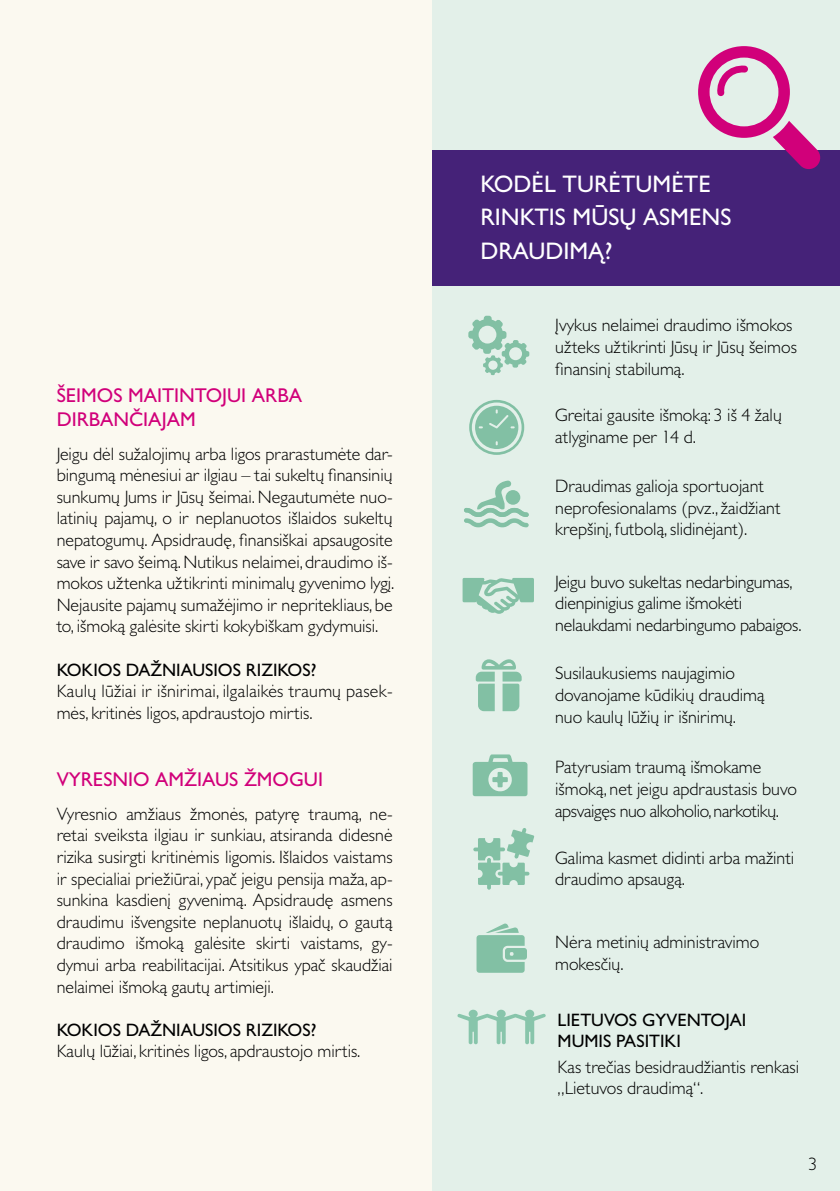
<style>
.page{position:relative;width:840px;height:1191px;background:#fff}
.page>*{position:absolute;margin:0;border:0;box-sizing:border-box;transform-origin:0 0}
.t1{font:500 24px/33.6px "Gill Sans LD";color:#fff}
.t2{font:500 20px/24px "Gill Sans LD";color:#d1007a}
.t3{font:300 18px/21.6px "Gill Sans LD";color:#000}
.t4{font:500 18px "Gill Sans LD";color:#000}
</style>
<div class="page">
<div style="left:0;top:0;width:839px;height:1191px;background:#fbf9f0"></div>
<div style="left:432px;top:0;width:407px;height:1191px;background:#e3f0e9"></div>
<div style="left:432px;top:150px;width:407px;height:136px;background:#452278"></div>
<svg style="left:698px;top:46px;width:122px;height:123px"></svg>
<svg style="left:468px;top:316px;width:61px;height:59px"></svg>
<svg style="left:469px;top:400px;width:55px;height:55px"></svg>
<svg style="left:462px;top:578px;width:71px;height:36px"></svg>
<svg style="left:457px;top:1009px;width:88px;height:35px"></svg>
<svg style="left:475px;top:659px;width:46px;height:52px"></svg>
<svg style="left:472px;top:754px;width:55px;height:42px"></svg>
<svg style="left:473px;top:828px;width:61px;height:61px"></svg>
<svg style="left:476px;top:923px;width:50px;height:49px"></svg>
<svg style="left:464px;top:480px;width:64px;height:47px"></svg>
<p class="t2" style="left:57px;top:383px;width:247px">ŠEIMOS MAITINTOJUI ARBA<br>DIRBANČIAJAM</p>
<p class="t3" style="left:57px;top:442px;width:339px;text-align:justify">Jeigu dėl sužalojimų arba ligos prarastumėte dar&shy;bingumą mėnesiui ar ilgiau – tai sukeltų finansinių sunkumų Jums ir Jūsų šeimai. Negautumėte nuo&shy;latinių pajamų, o ir neplanuotos išlaidos sukeltų nepatogumų. Apsidraudę, finansiškai apsaugosite save ir savo šeimą. Nutikus nelaimei, draudimo iš&shy;mokos užtenka užtikrinti minimalų gyvenimo lygį.<br>Nejausite pajamų sumažėjimo ir nepritekliaus, be to, išmoką galėsite skirti kokybiškam gydymuisi.</p>
<p class="t4" style="left:57px;top:659px;width:22px">KOKIOS</p>
<p class="t4" style="left:126px;top:659px;width:61px">DAŽNIAUSIOS</p>
<p class="t4" style="left:246px;top:659px;width:37px">RIZIKOS</p>
<p class="t4" style="left:310px;top:659px;width:7px">?</p>
<p class="t3" style="left:57px;top:680px;width:337px">Kaulų lūžiai ir išnirimai, ilgalaikės traumų pasek&shy;mės, kritinės ligos, apdraustojo mirtis.</p>
<p class="t2" style="left:57px;top:767px;width:268px">VYRESNIO AMŽIAUS ŽMOGUI</p>
<p class="t3" style="left:57px;top:802px;width:337px;text-align:justify">Vyresnio amžiaus žmonės, patyrę traumą, ne&shy;retai sveiksta ilgiau ir sunkiau, atsiranda didesnė rizika susirgti kritinėmis ligomis. Išlaidos vaistams ir specialiai priežiūrai, ypač jeigu pensija maža, ap&shy;sunkina kasdienį gyvenimą. Apsidraudę asmens draudimu išvengsite neplanuotų išlaidų, o gautą draudimo išmoką galėsite skirti vaistams, gy&shy;dymui arba reabilitacijai. Atsitikus ypač skaudžiai nelaimei išmoką gautų artimieji.</p>
<p class="t4" style="left:57px;top:1019px;width:22px">KOKIOS</p>
<p class="t4" style="left:126px;top:1019px;width:61px">DAŽNIAUSIOS</p>
<p class="t4" style="left:246px;top:1019px;width:37px">RIZIKOS</p>
<p class="t4" style="left:310px;top:1019px;width:7px">?</p>
<p class="t3" style="left:57px;top:1040px;width:305px">Kaulų lūžiai, kritinės ligos, apdraustojo mirtis.</p>
<h1 class="t1" style="left:480px;top:166px;width:252px">KODĖL TURĖTUMĖTE<br>RINKTIS MŪSŲ ASMENS<br>DRAUDIMĄ?</h1>
<p class="t3" style="left:555px;top:314px;width:243px">Įvykus nelaimei draudimo išmokos užteks užtikrinti Jūsų ir Jūsų šeimos finansinį stabilumą.</p>
<p class="t3" style="left:555px;top:404px;width:228px">Greitai gausite išmoką: 3 iš 4 žalų atlyginame per 14 d.</p>
<p class="t3" style="left:555px;top:475px;width:227px">Draudimas galioja sportuojant neprofesionalams (pvz., žaidžiant krepšinį, futbolą, slidinėjant).</p>
<p class="t3" style="left:555px;top:570px;width:248px">Jeigu buvo sukeltas nedarbingumas, dienpinigius galime išmokėti nelaukdami nedarbingumo pabaigos.</p>
<p class="t3" style="left:555px;top:662px;width:211px">Susilaukusiems naujagimio dovanojame kūdikių draudimą nuo kaulų lūžių ir išnirimų.</p>
<p class="t3" style="left:555px;top:756px;width:243px">Patyrusiam traumą išmokame išmoką, net jeigu apdraustasis buvo apsvaigęs nuo alkoholio, narkotikų.</p>
<p class="t3" style="left:555px;top:846px;width:240px">Galima kasmet didinti arba mažinti draudimo apsaugą.</p>
<p class="t3" style="left:555px;top:930px;width:205px">Nėra metinių administravimo mokesčių.</p>
<p class="t4" style="left:557px;top:1008px;width:46px">LIETUVOS</p>
<p class="t4" style="left:642px;top:1008px;width:26px">GYVEN</p>
<p class="t4" style="left:700px;top:1008px;width:20px">TOJAI</p>
<p class="t4" style="left:557px;top:1030px;width:125px">MUMIS PASITIKI</p>
<p class="t3" style="left:557px;top:1055px;width:243px">Kas trečias besidraudžiantis renkasi „Lietuvos draudimą“.</p>
<p class="t3" style="left:808px;top:1153px;width:10px">3</p>
</div>
